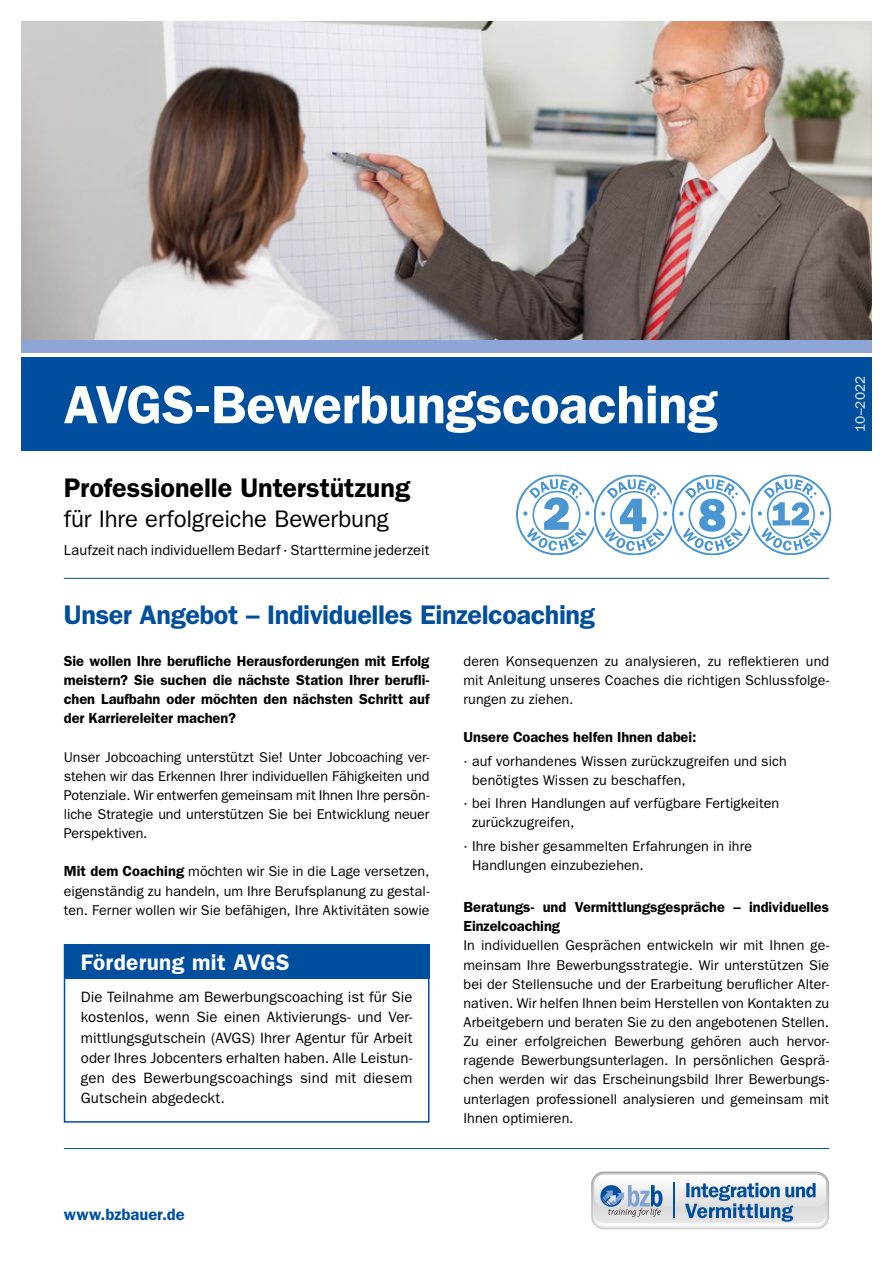
<style>
.page{position:relative;width:893px;height:1263px;background:#fff}
.page>*{position:absolute;margin:0;border:0;box-sizing:border-box;transform-origin:0 0}
.t1{font:600 54px "Franklin Gothic";letter-spacing:-.01em;color:#fff}
.t2{font:600 27px "Franklin Gothic";letter-spacing:-.015em;color:#004f9f}
.t3{font:600 27px "Franklin Gothic";letter-spacing:-.005em;color:#000}
.t4{font:24px "Franklin Gothic";letter-spacing:-.005em;color:#000}
.t5{font:600 22.5px "Franklin Gothic";letter-spacing:.015em;color:#fff}
.t6{font:600 16.5px "Franklin Gothic";letter-spacing:.005em;color:#004f9f}
.t7{font:15px/20.2px "Franklin Gothic";letter-spacing:.01em;color:#000;text-align:justify}
.t8{font:600 14.7px/19.2px "Franklin Gothic";letter-spacing:-.005em;color:#000;text-align:justify}
.t9{font:14.7px "Franklin Gothic";letter-spacing:.005em;color:#000}
.t10{font:14.25px/19.2px "Franklin Gothic";letter-spacing:.005em;color:#000;text-align:justify}
.t11{font:13.5px "Franklin Gothic";letter-spacing:.005em;color:#fff}
.s1{font-weight:600;font-size:14.7px}
</style>
<div class="page">
<img style="left:21px;top:21px;width:851px;height:319px">
<div style="left:21px;top:340px;width:851px;height:13px;background:#8da6d6"></div>
<div style="left:21px;top:357px;width:851px;height:94px;background:#004f9f"></div>
<hr style="left:64px;top:1148px;width:765px;height:1px;background:#004f9f">
<hr style="left:64px;top:578px;width:765px;height:1px;background:#004f9f">
<svg style="left:591px;top:1171px;width:238px;height:58px"></svg>
<div style="left:64px;top:944px;width:365px;height:34px;background:#004f9f"></div>
<div style="left:64px;top:944px;width:365px;height:179px;border:2px solid #004f9f"></div>
<svg style="left:516px;top:474px;width:315px;height:81px"></svg>
<div style="left:767px;top:491px;width:48px;height:48px;border:2px solid #4a96d2;border-radius:50%"></div>
<h1 class="t1" style="left:64px;top:373px;width:655px">AVGS-Bewerbungscoaching</h1>
<h2 class="t3" style="left:64px;top:471px;width:348px">Professionelle Unterstützung</h2>
<h3 class="t4" style="left:64px;top:505px;width:327px">für Ihre erfolgreiche Bewerbung</h3>
<p class="t9" style="left:64px;top:542px;width:367px">Laufzeit nach individuellem Bedarf · Starttermine jederzeit</p>
<h2 class="t2" style="left:64px;top:599px;width:533px">Unser Angebot – Individuelles Einzelcoaching</h2>
<p class="t8" style="left:64px;top:651px;width:367px">Sie wollen Ihre berufliche Herausforderungen mit Erfolg meistern? Sie suchen die nächste Station Ihrer berufli&shy;chen Laufbahn oder möchten den nächsten Schritt auf der Karriereleiter machen?</p>
<p class="t10" style="left:64px;top:747px;width:367px">Unser Jobcoaching unterstützt Sie! Unter Jobcoaching ver&shy;stehen wir das Erkennen Ihrer individuellen Fähigkeiten und Potenziale. Wir entwerfen gemeinsam mit Ihnen Ihre persön&shy;liche Strategie und unterstützen Sie bei Entwicklung neuer Perspektiven.</p>
<p class="t10" style="left:64px;top:862px;width:367px"><span class="s1">Mit dem Coaching</span> möchten wir Sie in die Lage versetzen, eigenständig zu handeln, um Ihre Berufsplanung zu gestal&shy;ten. Ferner wollen wir Sie befähigen, Ihre Aktivitäten sowie</p>
<h3 class="t5" style="left:81px;top:948px;width:210px">Förderung mit AVGS</h3>
<p class="t7" style="left:81px;top:987px;width:333px">Die Teilnahme am Bewerbungscoaching ist für Sie kostenlos, wenn Sie einen Aktivierungs- und Ver&shy;mittlungsgutschein (AVGS) Ihrer Agentur für Arbeit oder Ihres Jobcenters erhalten haben. Alle Leistun&shy;gen des Bewerbungscoachings sind mit diesem Gutschein abgedeckt.</p>
<p class="t10" style="left:463px;top:651px;width:367px">deren Konsequenzen zu analysieren, zu reflektieren und mit Anleitung unseres Coaches die richtigen Schlussfolge&shy;rungen zu ziehen.</p>
<p class="t8" style="left:463px;top:727px;width:234px">Unsere Coaches helfen Ihnen dabei:</p>
<p class="t10" style="left:472px;top:751px;width:316px;text-indent:-9px">· auf vorhandenes Wissen zurückzugreifen und sich benötigtes Wissen zu beschaffen,</p>
<p class="t10" style="left:472px;top:794px;width:309px;text-indent:-9px">· bei Ihren Handlungen auf verfügbare Fertigkeiten zurückzugreifen,</p>
<p class="t10" style="left:472px;top:836px;width:282px;text-indent:-9px">· Ihre bisher gesammelten Erfahrungen in ihre<br>Handlungen einzubeziehen.</p>
<p class="t8" style="left:463px;top:897px;width:367px">Beratungs- und Vermittlungsgespräche – individuelles<br>Einzelcoaching</p>
<p class="t10" style="left:463px;top:936px;width:367px">In individuellen Gesprächen entwickeln wir mit Ihnen ge&shy;meinsam Ihre Bewerbungsstrategie. Wir unterstützen Sie bei der Stellensuche und der Erarbeitung beruflicher Alter&shy;nativen. Wir helfen Ihnen beim Herstellen von Kontakten zu Arbeitgebern und beraten Sie zu den angebotenen Stellen.<br>Zu einer erfolgreichen Bewerbung gehören auch hervor&shy;ragende Bewerbungsunterlagen. In persönlichen Gesprä&shy;chen werden wir das Erscheinungsbild Ihrer Bewerbungs&shy;unterlagen professionell analysieren und gemeinsam mit Ihnen optimieren.</p>
<p class="t11" style="left:852px;top:432px;width:58px;rotate:-90deg">10–2022</p>
<p class="t6" style="left:64px;top:1205px;width:123px">www.bzbauer.de</p>
</div>
